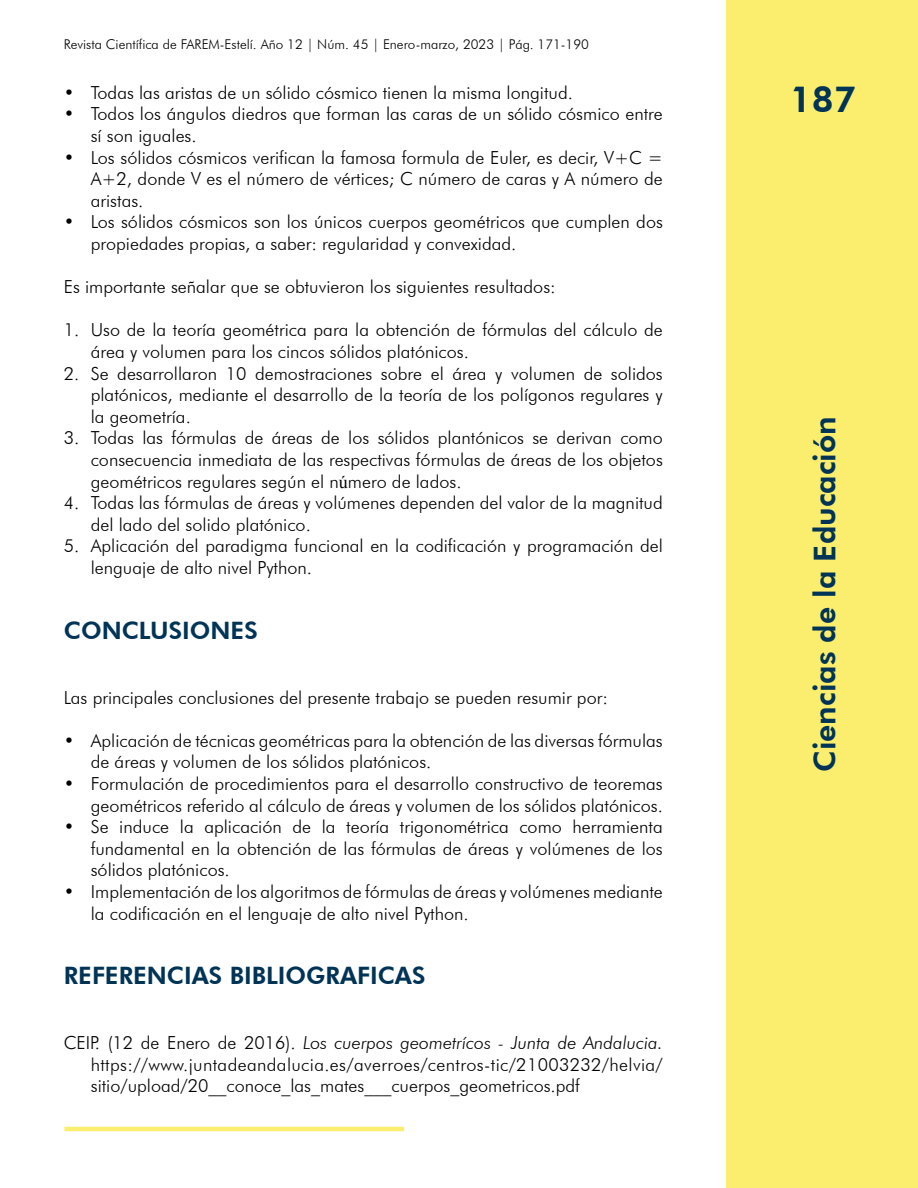
<style>
.page{position:relative;width:918px;height:1188px;background:#fff}
.page>*{position:absolute;margin:0;border:0;box-sizing:border-box;transform-origin:0 0}
.t1{font:800 36px "Futura BT";color:#003457}
.t2{font:800 30px "Futura BT";color:#003457}
.t3{font:800 24px "Futura BT";color:#003457}
.t4{font:300 18px/21.6px "Futura BT";color:#000}
.t5{font:300 13.5px "Futura BT";color:#000}
.s1{font-family:"Times New Roman";font-weight:400}
.s2{font-style:italic}
</style>
<div class="page">
<div style="left:727px;top:0;width:191px;height:1188px;background:#fbee6e"></div>
<hr style="left:64px;top:1127px;width:340px;height:4px;background:#fbee6e">
<p class="t5" style="left:64px;top:36px;width:527px">Revista Científica de FAREM-Estelí. Año 12 | Núm. 45 | Enero-marzo, 2023 | Pág. 171-190</p>
<p class="t4" style="left:64px;top:81px;width:511px">• Todas las aristas de un sólido cósmico tienen la misma longitud.</p>
<p class="t4" style="left:91px;top:103px;width:574px;text-indent:-27px">• Todos los ángulos diedros que forman las caras de un sólido cósmico entre sí son iguales.</p>
<p class="t4" style="left:91px;top:146px;width:574px;text-align:justify;text-indent:-27px">• Los sólidos cósmicos verifican la famosa formula de Euler, es decir, V+C = A+2, donde V es el número de vértices; C número de caras y A número de aristas.</p>
<p class="t4" style="left:91px;top:211px;width:574px;text-indent:-27px">• Los sólidos cósmicos son los únicos cuerpos geométricos que cumplen dos propiedades propias, a saber: regularidad y convexidad.</p>
<p class="t4" style="left:64px;top:276px;width:494px">Es importante señalar que se obtuvieron los siguientes resultados:</p>
<p class="t4" style="left:91px;top:319px;width:574px;text-indent:-27px">1. Uso de la teoría geométrica para la obtención de fórmulas del cálculo de área y volumen para los cincos sólidos platónicos.</p>
<p class="t4" style="left:91px;top:362px;width:574px;text-align:justify;text-indent:-27px">2. Se desarrollaron 10 demostraciones sobre el área y volumen de solidos platónicos, mediante el desarrollo de la teoría de los polígonos regulares y la geometría.</p>
<p class="t4" style="left:91px;top:427px;width:574px;text-align:justify;text-indent:-27px">3. Todas las fórmulas de áreas de los sólidos plantónicos se derivan como consecuencia inmediata de las respectivas fórmulas de áreas de los objetos geométricos regulares según el n<span class="s1">ú</span>mero de lados.</p>
<p class="t4" style="left:91px;top:492px;width:574px;text-indent:-27px">4. Todas las fórmulas de áreas y volúmenes dependen del valor de la magnitud del lado del solido platónico.</p>
<p class="t4" style="left:91px;top:535px;width:574px;text-indent:-27px">5. Aplicación del paradigma funcional en la codificación y programación del lenguaje de alto nivel Python.</p>
<h3 class="t3" style="left:64px;top:616px;width:196px">CONCLUSIONES</h3>
<p class="t4" style="left:64px;top:686px;width:546px">Las principales conclusiones del presente trabajo se pueden resumir por:</p>
<p class="t4" style="left:91px;top:729px;width:574px;text-indent:-27px">• Aplicación de técnicas geométricas para la obtención de las diversas fórmulas de áreas y volumen de los sólidos platónicos.</p>
<p class="t4" style="left:64px;top:773px;width:601px;text-align:right">• Formulación de procedimientos para el desarrollo constructivo de teoremas geométricos referido al cálculo de áreas y volumen de los sólidos platónicos.</p>
<p class="t4" style="left:91px;top:816px;width:574px;text-align:justify;text-indent:-27px">• Se induce la aplicación de la teoría trigonométrica como herramienta fundamental en la obtención de las fórmulas de áreas y volúmenes de los sólidos platónicos.</p>
<p class="t4" style="left:91px;top:881px;width:574px;text-indent:-27px">• Implementación de los algoritmos de fórmulas de áreas y volúmenes mediante la codificación en el lenguaje de alto nivel Python.</p>
<h3 class="t3" style="left:64px;top:961px;width:363px">REFERENCIAS BIBLIOGRAFICAS</h3>
<p class="t4" style="left:91px;top:1032px;width:574px;text-align:justify;text-indent:-27px">CEIP. (12 de Enero de 2016). <span class="s2">Los cuerpos geometrícos - Junta de Andalucia. </span>https://www.juntadeandalucia.es/averroes/centros-tic/21003232/helvia/ sitio/upload/20__conoce_las_mates___cuerpos_geometricos.pdf</p>
<h1 class="t1" style="left:790px;top:78px;width:68px">187</h1>
<h2 class="t2" style="left:807px;top:772px;width:357px;rotate:-90deg">Ciencias de la Educación</h2>
</div>
